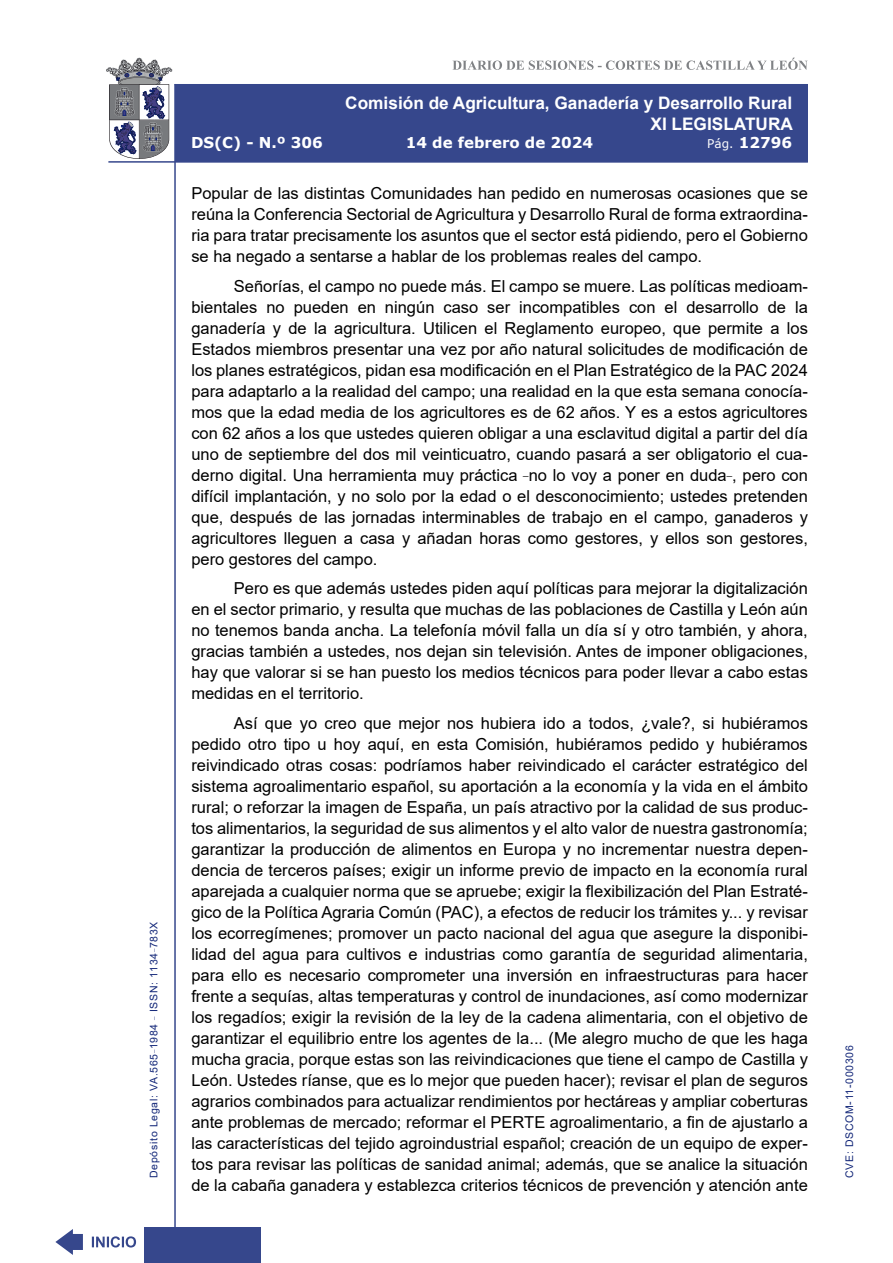
<style>
.page{position:relative;width:893px;height:1263px;background:#fff}
.page>*{position:absolute;margin:0;border:0;box-sizing:border-box;transform-origin:0 0}
.t1{font:700 17.25px/20.7px "Arial";color:#fff;text-align:right}
.t2{font:16.5px/21px "Arial";color:#000;text-align:justify}
.t3{font:700 15px "Verdana";color:#fff}
.t4{font:10.5px "Arial";letter-spacing:.065em;color:#122678}
.s1{font-weight:400;font-size:12px}
</style>
<div class="page">
<svg style="left:452px;top:58px;width:356px;height:12px"></svg>
<hr style="left:174px;top:84px;width:2px;height:1179px;background:#36478c">
<div style="left:144px;top:1227px;width:117px;height:36px;background:#36478c"></div>
<div style="left:175px;top:84px;width:633px;height:78px;background:#36478c"></div>
<hr style="left:108px;top:161px;width:700px;height:2px;background:#36478c">
<svg style="left:92px;top:1236px;width:44px;height:11px"></svg>
<svg style="left:55px;top:1229px;width:28px;height:26px"></svg>
<svg style="left:106px;top:58px;width:66px;height:101px"></svg>
<p class="t4" style="left:146px;top:1178px;width:258px;rotate:-90deg">Depósito Legal: VA.565<sup>_</sup>1984 <sup>_</sup> ISSN: 1134<sup>_</sup>783X</p>
<p class="t1" style="left:345px;top:93px;width:449px">Comisión de Agricultura, Ganadería y Desarrollo Rural<br>XI LEGISLATURA</p>
<p class="t3" style="left:191px;top:132px;width:133px">DS(C) - N.º 306</p>
<p class="t3" style="left:406px;top:132px;width:189px">14 de febrero de 2024</p>
<p class="t3" style="left:707px;top:132px;width:86px"><span class="s1">Pág.</span> 12796</p>
<p class="t2" style="left:191px;top:183px;width:618px">Popular de las distintas Comunidades han pedido en numerosas ocasiones que se reúna la Conferencia Sectorial de Agricultura y Desarrollo Rural de forma extraordina&shy;ria para tratar precisamente los asuntos que el sector está pidiendo, pero el Gobierno se ha negado a sentarse a hablar de los problemas reales del campo.</p>
<p class="t2" style="left:191px;top:275px;width:618px;text-indent:43px">Señorías, el campo no puede más. El campo se muere. Las políticas medioam&shy;bientales no pueden en ningún caso ser incompatibles con el desarrollo de la ganadería y de la agricultura. Utilicen el Reglamento europeo, que permite a los Estados miembros presentar una vez por año natural solicitudes de modificación de los planes estratégicos, pidan esa modificación en el Plan Estratégico de la PAC 2024 para adaptarlo a la realidad del campo; una realidad en la que esta semana conocía&shy;mos que la edad media de los agricultores es de 62 años. Y es a estos agricultores con 62 años a los que ustedes quieren obligar a una esclavitud digital a partir del día uno de septiembre del dos mil veinticuatro, cuando pasará a ser obligatorio el cua&shy;derno digital. Una herramienta muy práctica <sup>_</sup>no lo voy a poner en duda<sup>_</sup>, pero con difícil implantación, y no solo por la edad o el desconocimiento; ustedes pretenden que, después de las jornadas interminables de trabajo en el campo, ganaderos y agricultores lleguen a casa y añadan horas como gestores, y ellos son gestores, pero gestores del campo.</p>
<p class="t2" style="left:191px;top:578px;width:618px;text-indent:43px">Pero es que además ustedes piden aquí políticas para mejorar la digitalización en el sector primario, y resulta que muchas de las poblaciones de Castilla y León aún no tenemos banda ancha. La telefonía móvil falla un día sí y otro también, y ahora, gracias también a ustedes, nos dejan sin televisión. Antes de imponer obligaciones, hay que valorar si se han puesto los medios técnicos para poder llevar a cabo estas medidas en el territorio.</p>
<p class="t2" style="left:191px;top:712px;width:618px;text-indent:43px">Así que yo creo que mejor nos hubiera ido a todos, ¿vale?, si hubiéramos pedido otro tipo u hoy aquí, en esta Comisión, hubiéramos pedido y hubiéramos reivindicado otras cosas: podríamos haber reivindicado el carácter estratégico del sistema agroalimentario español, su aportación a la economía y la vida en el ámbito rural; o reforzar la imagen de España, un país atractivo por la calidad de sus produc&shy;tos alimentarios, la seguridad de sus alimentos y el alto valor de nuestra gastronomía; garantizar la producción de alimentos en Europa y no incrementar nuestra depen&shy;dencia de terceros países; exigir un informe previo de impacto en la economía rural aparejada a cualquier norma que se apruebe; exigir la flexibilización del Plan Estraté&shy;gico de la Política Agraria Común (PAC), a efectos de reducir los trámites y... y revisar los ecorregímenes; promover un pacto nacional del agua que asegure la disponibi&shy;lidad del agua para cultivos e industrias como garantía de seguridad alimentaria, para ello es necesario comprometer una inversión en infraestructuras para hacer frente a sequías, altas temperaturas y control de inundaciones, así como modernizar los regadíos; exigir la revisión de la ley de la cadena alimentaria, con el objetivo de garantizar el equilibrio entre los agentes de la... (Me alegro mucho de que les haga mucha gracia, porque estas son las reivindicaciones que tiene el campo de Castilla y León. Ustedes ríanse, que es lo mejor que pueden hacer); revisar el plan de seguros agrarios combinados para actualizar rendimientos por hectáreas y ampliar coberturas ante problemas de mercado; reformar el PERTE agroalimentario, a fin de ajustarlo a las características del tejido agroindustrial español; creación de un equipo de exper&shy;tos para revisar las políticas de sanidad animal; además, que se analice la situación de la cabaña ganadera y establezca criterios técnicos de prevención y atención ante</p>
<p class="t4" style="left:842px;top:1178px;width:134px;rotate:-90deg">CVE: DSCOM-11-000306</p>
</div>
